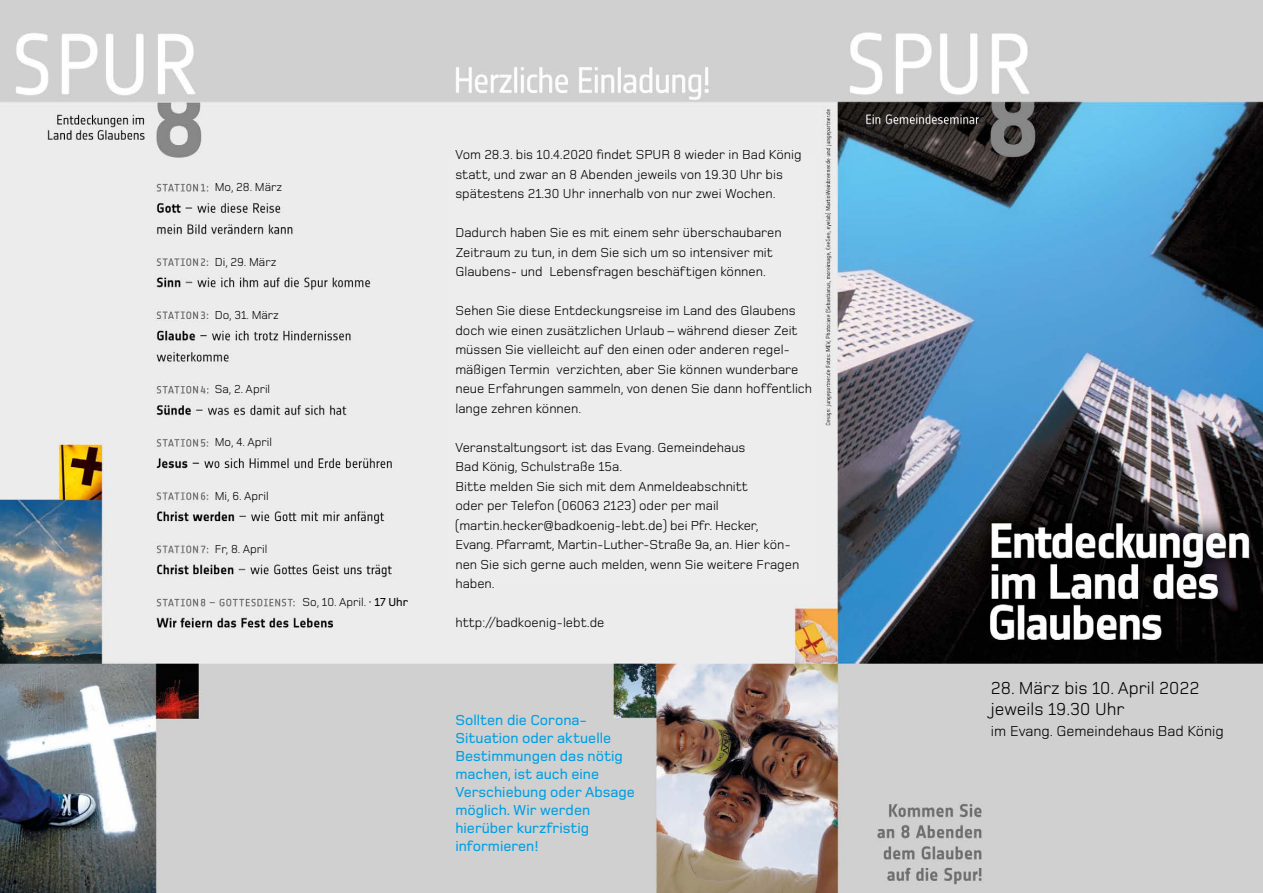
<style>
.page{position:relative;width:1263px;height:893px;background:#fff}
.page>*{position:absolute;margin:0;border:0;box-sizing:border-box;transform-origin:0 0}
.t1{font:18px/21px "Foundry Monoline";color:#000}
.t2{font:500 15px/18px "Foundry Monoline";color:#009fe3}
.t3{font:15px "Foundry Monoline";color:#000}
.t4{font:13.5px/19.5px "Foundry Monoline";color:#000}
.t5{font:12px "Foundry Monoline";color:#000}
.s1{font-weight:500}
</style>
<div class="page">
<img style="left:0;top:0;width:1263px;height:893px">
<div style="left:447px;top:157px;width:367px;height:427px;background:#ededed"></div>
<p class="t5" style="left:215px;top:181px;width:69px">Mo, 28. März</p>
<p class="t5" style="left:215px;top:255px;width:63px">Di, 29. März</p>
<p class="t5" style="left:215px;top:309px;width:66px">Do, 31. März</p>
<p class="t5" style="left:215px;top:383px;width:57px">Sa, 2. April</p>
<p class="t5" style="left:215px;top:436px;width:59px">Mo, 4. April</p>
<p class="t5" style="left:215px;top:489px;width:55px">Mi, 6. April</p>
<p class="t5" style="left:215px;top:542px;width:54px">Fr, 8. April</p>
<p class="t5" style="left:303px;top:596px;width:107px">So, 10. April. <span class="s1">· 17 Uhr</span></p>
<p class="t4" style="left:455px;top:145px;width:348px">Vom 28.3. bis 10.4.2020 findet SPUR 8 wieder in Bad König statt, und zwar an 8 Abenden jeweils von 19.30 Uhr bis spätestens 21.30 Uhr innerhalb von nur zwei Wochen.</p>
<p class="t4" style="left:455px;top:223px;width:328px">Dadurch haben Sie es mit einem sehr überschaubaren<br>Zeitraum zu tun, in dem Sie sich um so intensiver mit<br>Glaubens- und Lebensfragen beschäftigen können.</p>
<p class="t4" style="left:455px;top:301px;width:358px">Sehen Sie diese Entdeckungsreise im Land des Glaubens doch wie einen zusätzlichen Urlaub – während dieser Zeit müssen Sie vielleicht auf den einen oder anderen regel&shy;mäßigen Termin verzichten, aber Sie können wunderbare neue Erfahrungen sammeln, von denen Sie dann hoffentlich lange zehren können.</p>
<p class="t4" style="left:455px;top:437px;width:345px">Veranstaltungsort ist das Evang. Gemeindehaus<br>Bad König, Schulstraße 15a.<br>Bitte melden Sie sich mit dem Anmeldeabschnitt<br>oder per Telefon (06063 2123) oder per mail (martin.hecker@badkoenig-lebt.de) bei Pfr. Hecker, Evang. Pfarramt, Martin-Luther-Straße 9a, an. Hier kön&shy;nen Sie sich gerne auch melden, wenn Sie weitere Fragen haben.</p>
<p class="t4" style="left:455px;top:613px;width:151px">http://badkoenig-lebt.de</p>
<p class="t2" style="left:455px;top:711px;width:181px">Sollten die Corona-<br>Situation oder aktuelle<br>Bestimmungen das nötig machen, ist auch eine<br>Verschiebung oder Absage möglich. Wir werden hierüber kurzfristig informieren!</p>
<h1 class="t1" style="left:991px;top:677px;width:210px">28. März bis 10. April 2022 jeweils 19.30 Uhr</h1>
<p class="t3" style="left:991px;top:723px;width:234px">im Evang. Gemeindehaus Bad König</p>
</div>
